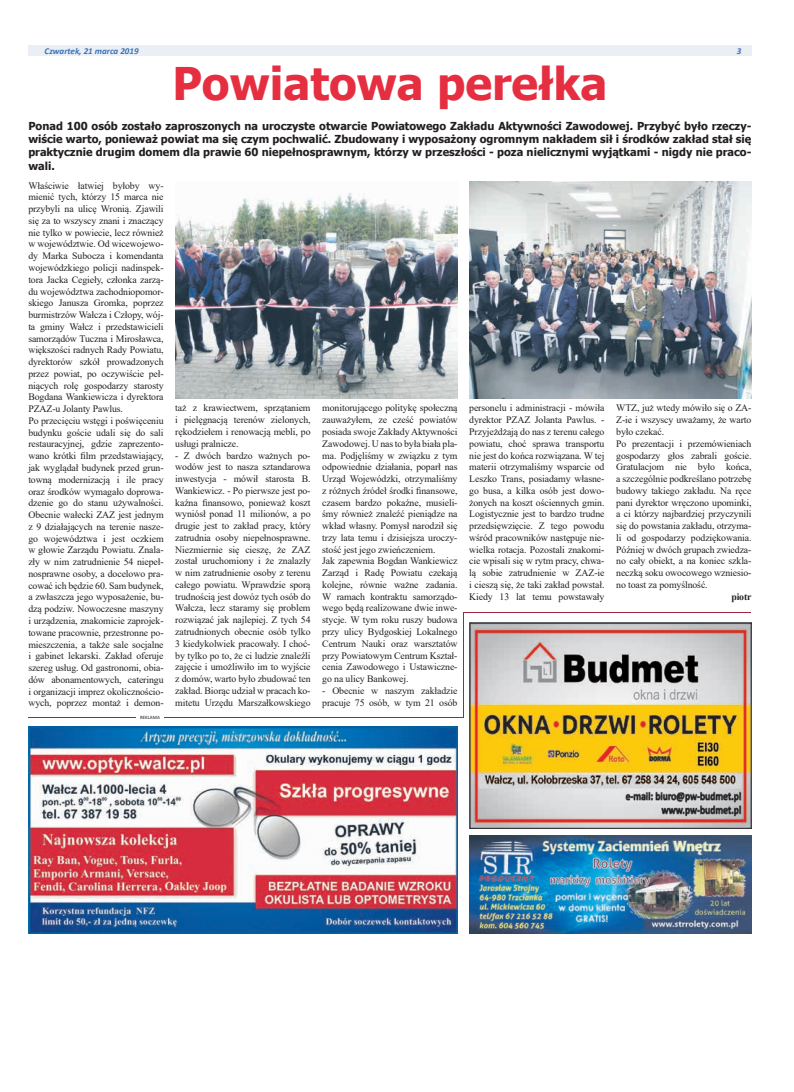
<style>
.page{position:relative;width:794px;height:1092px;background:#fff}
.page>*{position:absolute;margin:0;border:0;box-sizing:border-box;transform-origin:0 0}
.t1{font:700 45px "Tahoma";color:#e62e41}
.t2{font:700 11px/13.2px "Tahoma";color:#231f20;text-align:justify}
.t3{font:9.8px/11.8px "Times New Roman";letter-spacing:-.01em;color:#231f20}
.t4{font:700 9.8px "Times New Roman";letter-spacing:-.01em;color:#231f20}
.t5{font:italic 700 9px "Calibri";color:#3d72b6}
.t6{font:5px "Calibri";color:#231f20}
</style>
<div class="page">
<div style="left:28px;top:45px;width:723px;height:11px;background:#eaeff5"></div>
<img style="left:469px;top:622px;width:282px;height:206px">
<img style="left:469px;top:835px;width:282px;height:98px">
<img style="left:28px;top:726px;width:429px;height:207px">
<hr style="left:28px;top:716px;width:435px;height:1px;background:#a02540">
<hr style="left:463px;top:612px;width:1px;height:105px;background:#a02540">
<div style="left:136px;top:714px;width:28px;height:5px;background:#fff"></div>
<hr style="left:463px;top:612px;width:288px;height:1px;background:#a02540">
<img style="left:175px;top:192px;width:282px;height:207px">
<img style="left:469px;top:182px;width:282px;height:217px">
<p class="t5" style="left:45px;top:44px;width:95px">Czwartek, 21 marca 2019</p>
<p class="t5" style="left:736px;top:44px;width:6px">3</p>
<h1 class="t1" style="left:172px;top:52px;width:437px">Powiatowa perełka</h1>
<p class="t2" style="left:28px;top:120px;width:724px">Ponad 100 osób zostało zaproszonych na uroczyste otwarcie Powiatowego Zakładu Aktywności Zawodowej. Przybyć było rzeczy&shy;wiście warto, ponieważ powiat ma się czym pochwalić. Zbudowany i wyposażony ogromnym nakładem sił i środków zakład stał się praktycznie drugim domem dla prawie 60 niepełnosprawnym, którzy w przeszłości - poza nielicznymi wyjątkami - nigdy nie praco&shy;wali.</p>
<p class="t3" style="left:28px;top:179px;width:137px">Właściwie łatwiej byłoby wy&shy;mienić tych, którzy 15 marca nie przybyli na ulicę Wronią. Zjawili się za to wszyscy znani i znaczący nie tylko w powiecie, lecz również w województwie. Od wicewojewo&shy;dy Marka Subocza i komendanta wojewódzkiego policji nadinspek&shy;tora Jacka Cegieły, członka zarzą&shy;du województwa zachodniopomor&shy;skiego Janusza Gromka, poprzez burmistrzów Wałcza i Człopy, wój&shy;ta gminy Wałcz i przedstawicieli samorządów Tuczna i Mirosławca, większości radnych Rady Powiatu, dyrektorów szkół prowadzonych przez powiat, po oczywiście peł&shy;niących rolę gospodarzy starosty Bogdana Wankiewicza i dyrektora PZAZ-u Jolanty Pawlus.<br>Po przecięciu wstęgi i poświęceniu budynku goście udali się do sali restauracyjnej, gdzie zaprezento&shy;wano krótki film przedstawiający, jak wyglądał budynek przed grun&shy;towną modernizacją i ile pracy oraz środków wymagało doprowa&shy;dzenie go do stanu używalności.<br>Obecnie wałecki ZAZ jest jednym z 9 działających na terenie nasze&shy;go województwa i jest oczkiem w głowie Zarządu Powiatu. Znala&shy;zły w nim zatrudnienie 54 niepeł&shy;nosprawne osoby, a docelowo pra&shy;cować ich będzie 60. Sam budynek, a zwłaszcza jego wyposażenie, bu&shy;dzą podziw. Nowoczesne maszyny i urządzenia, znakomicie zaprojek&shy;towane pracownie, przestronne po&shy;mieszczenia, a także sale socjalne i gabinet lekarski. Zakład oferuje szereg usług. Od gastronomi, obia&shy;dów abonamentowych, cateringu i organizacji imprez okolicznościo&shy;wych, poprzez montaż i demon-</p>
<p class="t3" style="left:469px;top:402px;width:137px;text-align:justify">personelu i administracji - mówiła dyrektor PZAZ Jolanta Pawlus. - Przyjeżdżają do nas z terenu całego powiatu, choć sprawa transportu nie jest do końca rozwiązana. W tej materii otrzymaliśmy wsparcie od Leszko Trans, posiadamy własne&shy;go busa, a kilka osób jest dowo&shy;żonych na koszt ościennych gmin.<br>Logistycznie jest to bardzo trudne przedsięwzięcie. Z tego powodu wśród pracowników następuje nie&shy;wielka rotacja. Pozostali znakomi&shy;cie wpisali się w rytm pracy, chwa&shy;lą sobie zatrudnienie w ZAZ-ie i cieszą się, że taki zakład powstał.<br>Kiedy 13 lat temu powstawały</p>
<p class="t3" style="left:616px;top:402px;width:137px">WTZ, już wtedy mówiło się o ZA-<br>Z-ie i wszyscy uważamy, że warto było czekać.<br>Po prezentacji i przemówieniach gospodarzy głos zabrali goście.<br>Gratulacjom nie było końca, a szczególnie podkreślano potrzebę budowy takiego zakładu. Na ręce pani dyrektor wręczono upominki, a ci którzy najbardziej przyczynili się do powstania zakładu, otrzyma&shy;li od gospodarzy podziękowania.<br>Później w dwóch grupach zwiedza&shy;no cały obiekt, a na koniec szkla&shy;neczką soku owocowego wzniesio&shy;no toast za pomyślność.</p>
<p class="t3" style="left:322px;top:402px;width:137px">monitorującego politykę społeczną zauważyłem, ze cześć powiatów posiada swoje Zakłady Aktywności<br>Zawodowej. U nas to była biała pla&shy;ma. Podjęliśmy w związku z tym odpowiednie działania, poparł nas<br>Urząd Wojewódzki, otrzymaliśmy z różnych źródeł środki finansowe, czasem bardzo pokaźne, musieli&shy;śmy również znaleźć pieniądze na wkład własny. Pomysł narodził się trzy lata temu i dzisiejsza uroczy&shy;stość jest jego zwieńczeniem.<br>Jak zapewnia Bogdan Wankiewicz<br>Zarząd i Radę Powiatu czekają kolejne, równie ważne zadania.<br>W ramach kontraktu samorządo&shy;wego będą realizowane dwie inwe&shy;stycje. W tym roku ruszy budowa przy ulicy Bydgoskiej Lokalnego<br>Centrum Nauki oraz warsztatów przy Powiatowym Centrum Kształ&shy;cenia Zawodowego i Ustawiczne&shy;go na ulicy Bankowej.</p>
<p class="t3" style="left:322px;top:684px;width:137px">- Obecnie w naszym zakładzie pracuje 75 osób, w tym 21 osób</p>
<p class="t3" style="left:175px;top:402px;width:137px;text-align:justify">taż z krawiectwem, sprzątaniem i pielęgnacją terenów zielonych, rękodziełem i renowacją mebli, po usługi pralnicze.</p>
<p class="t3" style="left:175px;top:449px;width:137px;text-align:justify">- Z dwóch bardzo ważnych po&shy;wodów jest to nasza sztandarowa inwestycja - mówił starosta B.<br>Wankiewicz. - Po pierwsze jest po&shy;kaźna finansowo, ponieważ koszt wyniósł ponad 11 milionów, a po drugie jest to zakład pracy, który zatrudnia osoby niepełnosprawne.<br>Niezmiernie się cieszę, że ZAZ został uruchomiony i że znalazły w nim zatrudnienie osoby z terenu całego powiatu. Wprawdzie sporą trudnością jest dowóz tych osób do Wałcza, lecz staramy się problem rozwiązać jak najlepiej. Z tych 54 zatrudnionych obecnie osób tylko 3 kiedykolwiek pracowały. I choć&shy;by tylko po to, że ci ludzie znaleźli zajęcie i umożliwiło im to wyjście z domów, warto było zbudować ten zakład. Biorąc udział w pracach ko&shy;mitetu Urzędu Marszałkowskiego</p>
<p class="t4" style="left:731px;top:589px;width:22px">piotr</p>
<p class="t6" style="left:140px;top:713px;width:21px">REKLAMA</p>
</div>
